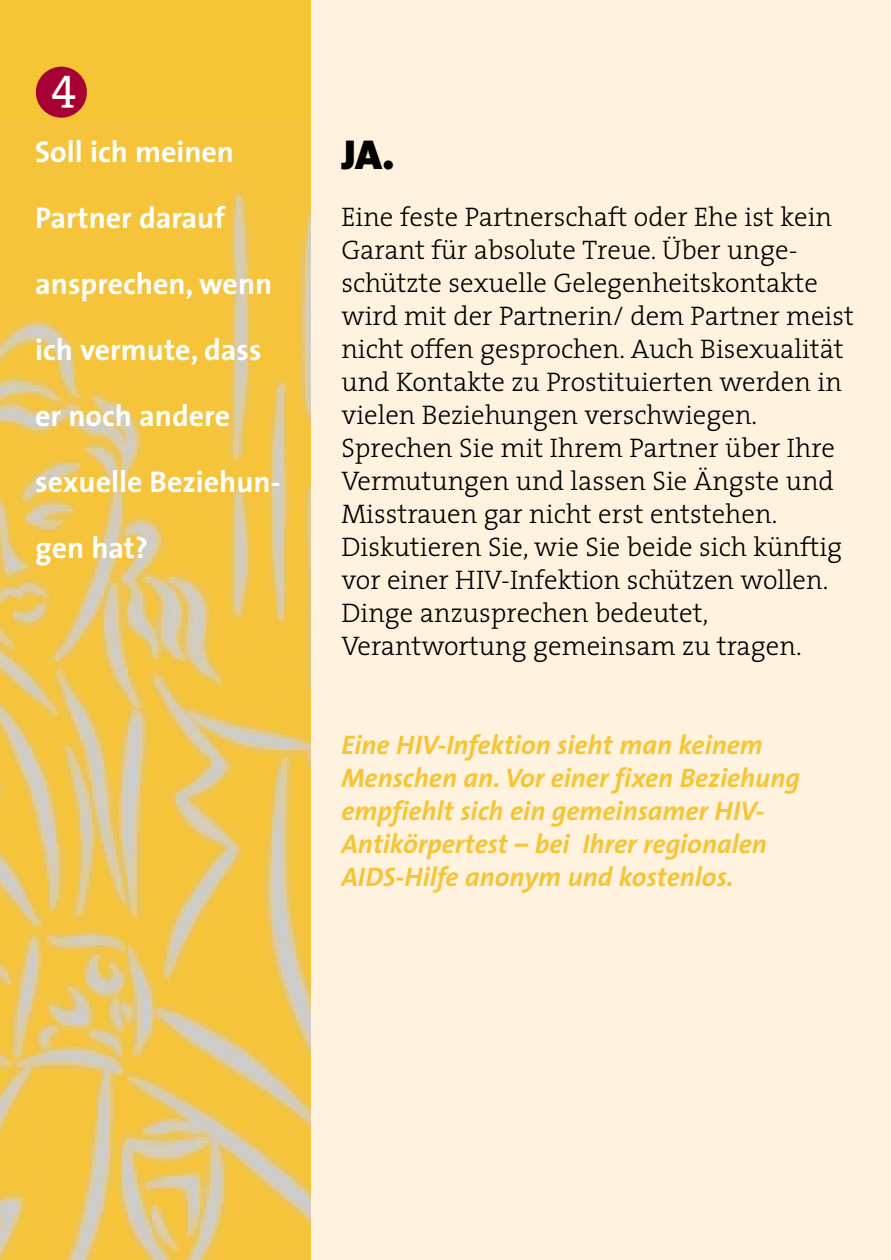
<style>
.page{position:relative;width:891px;height:1260px;background:#fff}
.page>*{position:absolute;margin:0;border:0;box-sizing:border-box;transform-origin:0 0}
.t1{font:45px "The Serif";color:#fff}
.t2{font:900 42px "The Sans";color:#000}
.t3{font:700 30px "The Sans";color:#fff}
.t4{font:300 27px/33px "The Serif";color:#000}
.t5{font:italic 700 27px/33px "The Sans";color:#f6c535}
</style>
<div class="page">
<div style="left:0;top:0;width:890px;height:1260px;background:#f6c535"></div>
<img style="left:0;top:121px;width:312px;height:1139px">
<div style="left:312px;top:0;width:579px;height:1260px;background:#fff3df"></div>
<div style="left:36px;top:67px;width:51px;height:51px;background:#a70035;border-radius:50%"></div>
<h1 class="t1" style="left:51px;top:68px;width:26px">4</h1>
<p class="t3" style="left:35px;top:141px;width:200px">Soll ich meinen</p>
<p class="t3" style="left:35px;top:207px;width:191px">Partner darauf</p>
<p class="t3" style="left:35px;top:273px;width:239px">ansprechen, wenn</p>
<p class="t3" style="left:35px;top:339px;width:228px">ich vermute, dass</p>
<p class="t3" style="left:35px;top:405px;width:196px">er noch andere</p>
<p class="t3" style="left:35px;top:471px;width:247px">sexuelle Beziehun-</p>
<p class="t3" style="left:35px;top:537px;width:114px">gen hat?</p>
<h2 class="t2" style="left:341px;top:139px;width:55px">JA.</h2>
<p class="t4" style="left:341px;top:203px;width:514px">Eine feste Partnerschaft oder Ehe ist kein Garant für absolute Treue. Über unge&shy;schützte sexuelle Gelegenheitskontakte wird mit der Partnerin/ dem Partner meist nicht offen gesprochen. Auch Bisexualität und Kontakte zu Prostituierten werden in vielen Beziehungen verschwiegen.<br>Sprechen Sie mit Ihrem Partner über Ihre Vermutungen und lassen Sie Ängste und Misstrauen gar nicht erst entstehen.<br>Diskutieren Sie, wie Sie beide sich künftig vor einer HIV-Infektion schützen wollen.<br>Dinge anzusprechen bedeutet, Verantwortung gemeinsam zu tragen.</p>
<p class="t5" style="left:341px;top:731px;width:460px">Eine HIV-Infektion sieht man keinem Menschen an. Vor einer fixen Beziehung empfiehlt sich ein gemeinsamer HIV-Antikörpertest – bei Ihrer regionalen AIDS-Hilfe anonym und kostenlos.</p>
</div>
